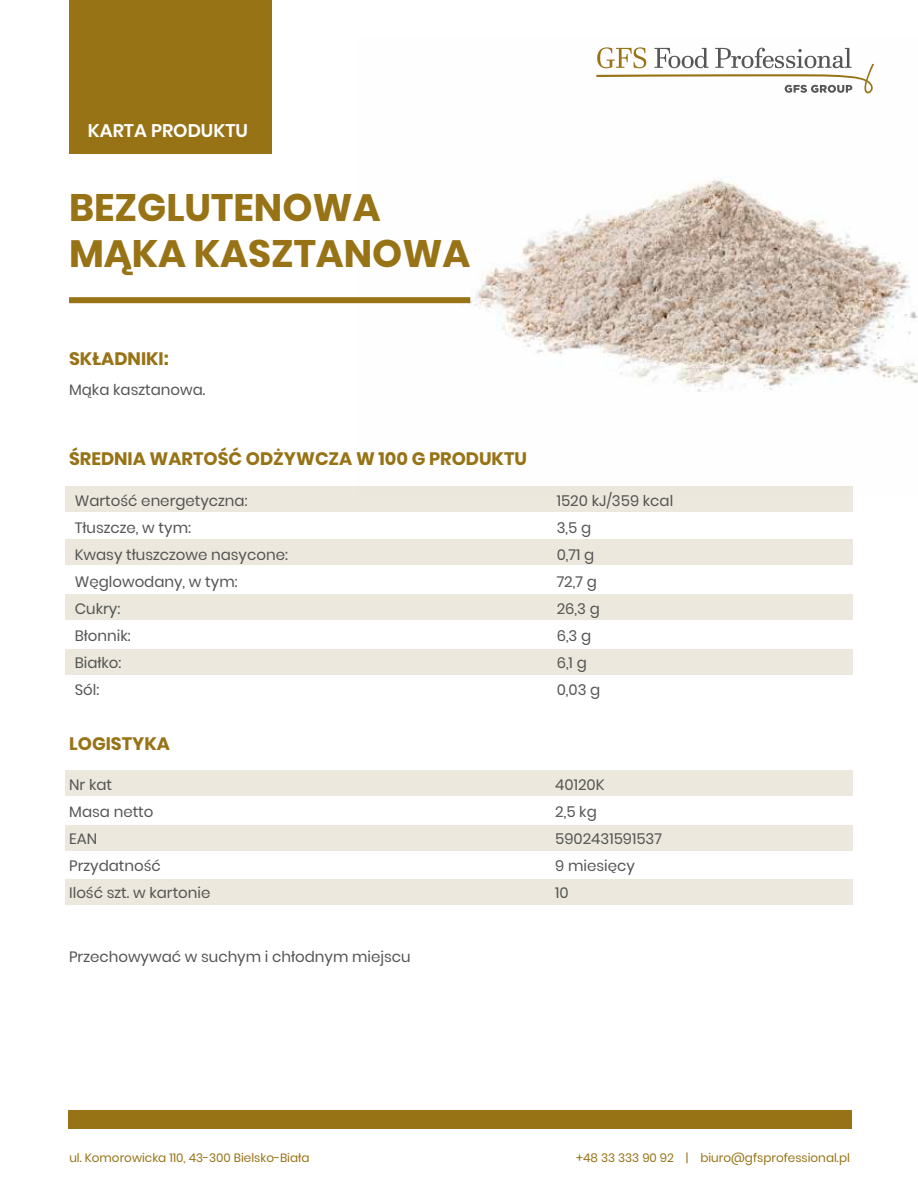
<style>
.page{position:relative;width:918px;height:1188px;background:#fff}
.page>*{position:absolute;margin:0;border:0;box-sizing:border-box;transform-origin:0 0}
.t1{font:700 38.25px/45.9px "Poppins";color:#977316}
.t2{font:600 18.3px "Poppins";color:#fff}
.t3{font:700 18px "Poppins";color:#977316}
.t4{font:15px/27px "Poppins";color:#545554}
.t5{font:12px "Poppins";color:#977316}
</style>
<div class="page">
<img style="left:358px;top:179px;width:560px;height:308px">
<div style="left:68px;top:1110px;width:784px;height:19px;background:#977316"></div>
<div style="left:65px;top:770px;width:788px;height:26px;background:#ece8dd"></div>
<div style="left:65px;top:487px;width:788px;height:25px;background:#ece8dd"></div>
<div style="left:65px;top:540px;width:788px;height:25px;background:#ece8dd"></div>
<div style="left:65px;top:595px;width:788px;height:25px;background:#ece8dd"></div>
<div style="left:65px;top:650px;width:788px;height:25px;background:#ece8dd"></div>
<div style="left:65px;top:825px;width:788px;height:25px;background:#ece8dd"></div>
<div style="left:65px;top:879px;width:788px;height:25px;background:#ece8dd"></div>
<div style="left:69px;top:0;width:203px;height:154px;background:#977316"></div>
<div style="left:69px;top:297px;width:401px;height:6px;background:#977316"></div>
<svg style="left:596px;top:47px;width:278px;height:47px"></svg>
<p class="t2" style="left:88px;top:120px;width:162px">KARTA PRODUKTU</p>
<h1 class="t1" style="left:69px;top:185px;width:403px">BEZGLUTENOWA<br>MĄKA KASZTANOWA</h1>
<p class="t3" style="left:69px;top:348px;width:101px">SKŁADNIKI:</p>
<p class="t4" style="left:69px;top:376px;width:138px">Mąka kasztanowa.</p>
<p class="t3" style="left:69px;top:448px;width:459px">ŚREDNIA WARTOŚĆ ODŻYWCZA W 100 G PRODUKTU</p>
<p class="t4" style="left:75px;top:487px;width:215px">Wartość energetyczna:<br>Tłuszcze, w tym:<br>Kwasy tłuszczowe nasycone:<br>Węglowodany, w tym:<br>Cukry:<br>Błonnik:<br>Białko:<br>Sól:</p>
<p class="t4" style="left:557px;top:487px;width:118px">1520 kJ/359 kcal<br>3,5 g<br>0,71 g<br>72,7 g<br>26,3 g<br>6,3 g<br>6,1 g<br>0,03 g</p>
<p class="t3" style="left:69px;top:734px;width:102px">LOGISTYKA</p>
<p class="t4" style="left:69px;top:771px;width:45px">Nr kat</p>
<p class="t4" style="left:555px;top:771px;width:51px">40120K</p>
<p class="t4" style="left:69px;top:798px;width:86px">Masa netto</p>
<p class="t4" style="left:555px;top:798px;width:43px">2,5 kg</p>
<p class="t4" style="left:69px;top:825px;width:29px">EAN</p>
<p class="t4" style="left:555px;top:825px;width:108px">5902431591537</p>
<p class="t4" style="left:69px;top:852px;width:93px">Przydatność</p>
<p class="t4" style="left:555px;top:852px;width:81px">9 miesięcy</p>
<p class="t4" style="left:69px;top:879px;width:143px">Ilość szt. w kartonie</p>
<p class="t4" style="left:555px;top:879px;width:15px">10</p>
<p class="t4" style="left:69px;top:943px;width:343px">Przechowywać w suchym i chłodnym miejscu</p>
<p class="t5" style="left:69px;top:1151px;width:242px">ul. Komorowicka 110, 43-300 Bielsko-Biała</p>
<p class="t5" style="left:576px;top:1151px;width:275px">+48 33 333 90 92 | biuro@gfsprofessional.pl</p>
</div>
